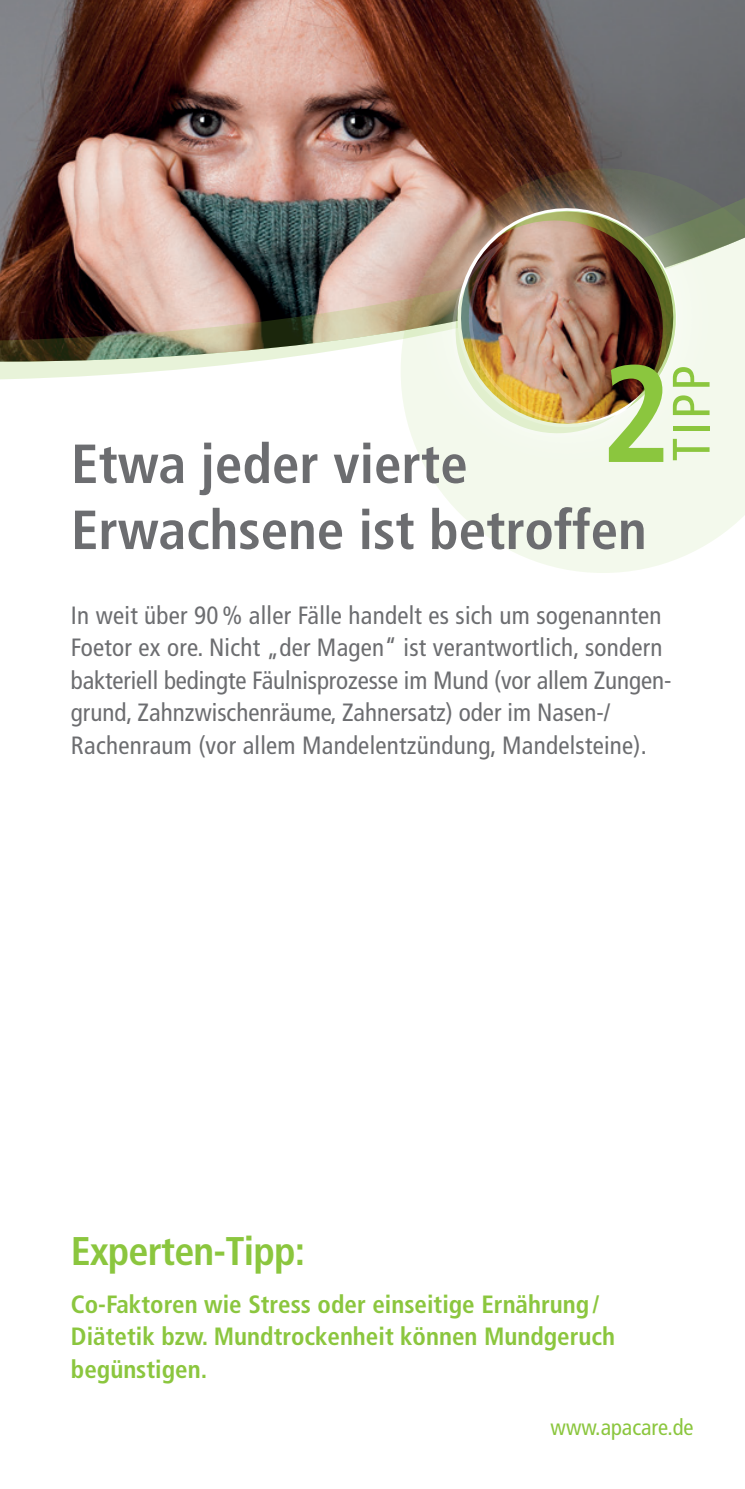
<style>
.page{position:relative;width:745px;height:1489px;background:#fff}
.page>*{position:absolute;margin:0;border:0;box-sizing:border-box;transform-origin:0 0}
.t1{font:700 condensed 137.5px "Frutiger LT Pro";color:#8bc63e}
.t2{font:700 condensed 55px/66px "Frutiger LT Pro";color:#6c6d70}
.t3{font:condensed 52.5px "Frutiger LT Pro";color:#8bc63e}
.t4{font:700 condensed 40px "Frutiger LT Pro";letter-spacing:-.02em;color:#8bc63e}
.t5{font:condensed 25px/32.5px "Frutiger LT Pro";letter-spacing:.01em;color:#6c6d70}
.t6{font:700 condensed 25px/32.5px "Frutiger LT Pro";color:#8bc63e}
.t7{font:condensed 22.5px "Frutiger LT Pro";color:#8bc63e}
</style>
<div class="page">
<img style="left:0;top:0;width:744px;height:380px">
<svg style="left:486px;top:535px;width:235px;height:38px;fill:#f3f9ec"></svg>
<svg style="left:349px;top:100px;width:395px;height:435px;background:#bcb3a8"></svg>
<img style="left:440px;top:196px;width:248px;height:246px">
<img style="left:440px;top:232px;width:216px;height:215px">
<h1 class="t1" style="left:600px;top:332px;width:73px">2</h1>
<h3 class="t3" style="left:660px;top:461px;width:97px;rotate:-90deg">TIPP</h3>
<h2 class="t2" style="left:71px;top:431px;width:577px">Etwa jeder vierte<br>Erwachsene ist betroffen</h2>
<p class="t5" style="left:71px;top:599px;width:601px">In weit über 90 % aller Fälle handelt es sich um sogenannten Foetor ex ore. Nicht „der Magen“ ist verantwortlich, sondern bakteriell bedingte Fäulnisprozesse im Mund (vor allem Zungen&shy;grund, Zahnzwischenräume, Zahnersatz) oder im Nasen-/ Rachenraum (vor allem Mandelentzündung, Mandelsteine).</p>
<h3 class="t4" style="left:71px;top:1227px;width:236px">Experten-Tipp:</h3>
<p class="t6" style="left:71px;top:1287px;width:545px">Co-Faktoren wie Stress oder einseitige Ernährung/<br>Diätetik bzw. Mundtrockenheit können Mundgeruch begünstigen.</p>
<p class="t7" style="left:550px;top:1413px;width:144px">www.apacare.de</p>
</div>
